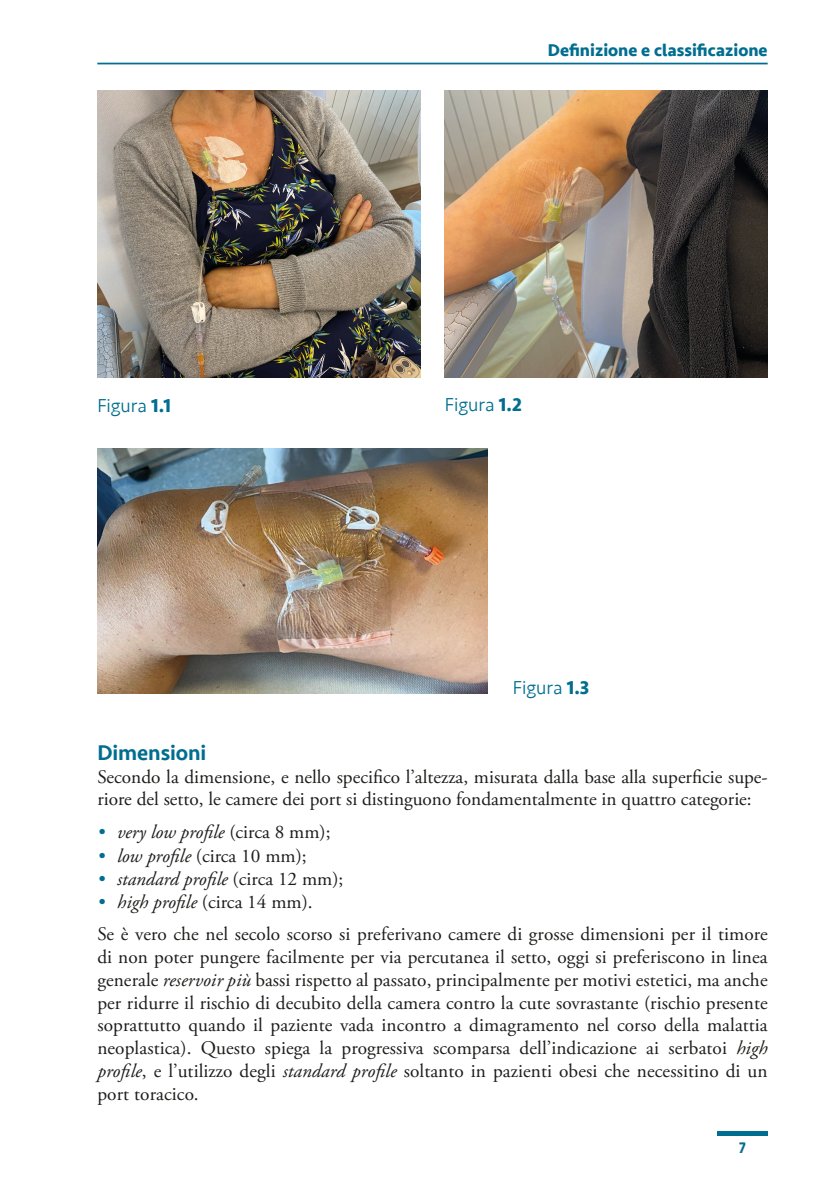
<style>
.page{position:relative;width:824px;height:1182px;background:#fff}
.page>*{position:absolute;margin:0;border:0;box-sizing:border-box;transform-origin:0 0}
._3_hd{font:500 21.88px "Seravek";letter-spacing:-.005em;color:#006e90}
.text{font:19.25px/22.8px "Adobe Garamond Pro";color:#1d1d1b}
.t1{font:italic 19.25px "Adobe Garamond Pro";color:#1d1d1b}
.Fig_leg{font:300 19.25px "Seravek";color:#006e90}
.t2{font:700 17.5px "Seravek";color:#006e90}
.t3{font:700 15.75px "Seravek";color:#006e90;scale:.9 1}
.s1{font-weight:700}
.s2{color:#006e90}
.s3{font-style:normal}
.s4{font-style:italic;color:#006e90}
.s5{font-style:italic}
</style>
<div class="page">
<div style="left:717px;top:1131px;width:50px;height:5px;background:#006e90"></div>
<hr style="left:97px;top:63px;width:670px;height:1px;background:#006e90">
<img style="left:97px;top:90px;width:323px;height:288px">
<img style="left:445px;top:90px;width:322px;height:288px">
<img style="left:97px;top:448px;width:390px;height:246px">
<p class="t2" style="left:547px;top:36px;width:221px">Definizione e classificazione</p>
<p class="Fig_leg" style="left:97px;top:394px;width:75px">Figura <span class="s1">1.1</span></p>
<p class="Fig_leg" style="left:445px;top:393px;width:79px">Figura <span class="s1">1.2</span></p>
<p class="Fig_leg" style="left:512px;top:676px;width:78px">Figura <span class="s1">1.3</span></p>
<p class="_3_hd" style="left:97px;top:739px;width:110px">Dimensioni</p>
<p class="text" style="left:97px;top:766px;width:671px">Secondo la dimensione, e nello specifico l’altezza, misurata dalla base alla superficie supe&shy;riore del setto, le camere dei port si distinguono fondamentalmente in quattro categorie:</p>
<p class="t1" style="left:97px;top:821px;width:234px"><span class="s2">•</span> very low profile <span class="s3">(circa 8 mm);</span></p>
<p class="text" style="left:97px;top:845px;width:211px"><span class="s4">•</span> <span class="s5">low profile</span> (circa 10 mm);</p>
<p class="t1" style="left:97px;top:867px;width:247px"><span class="s2">•</span> standard profile <span class="s3">(circa 12 mm);</span></p>
<p class="text" style="left:97px;top:891px;width:217px"><span class="s4">•</span> <span class="s5">high profile</span> (circa 14 mm).</p>
<p class="text" style="left:97px;top:924px;width:671px;text-align:justify">Se è vero che nel secolo scorso si preferivano camere di grosse dimensioni per il timore di non poter pungere facilmente per via percutanea il setto, oggi si preferiscono in linea generale <span class="s5">reservoir più</span> bassi rispetto al passato, principalmente per motivi estetici, ma anche per ridurre il rischio di decubito della camera contro la cute sovrastante (rischio presente soprattutto quando il paziente vada incontro a dimagramento nel corso della malattia neoplastica). Questo spiega la progressiva scomparsa dell’indicazione ai serbatoi <span class="s5">high profile</span>, e l’utilizzo degli <span class="s5">standard profile</span> soltanto in pazienti obesi che necessitino di un port toracico.</p>
<p class="t3" style="left:739px;top:1135px;width:9px">7</p>
</div>
